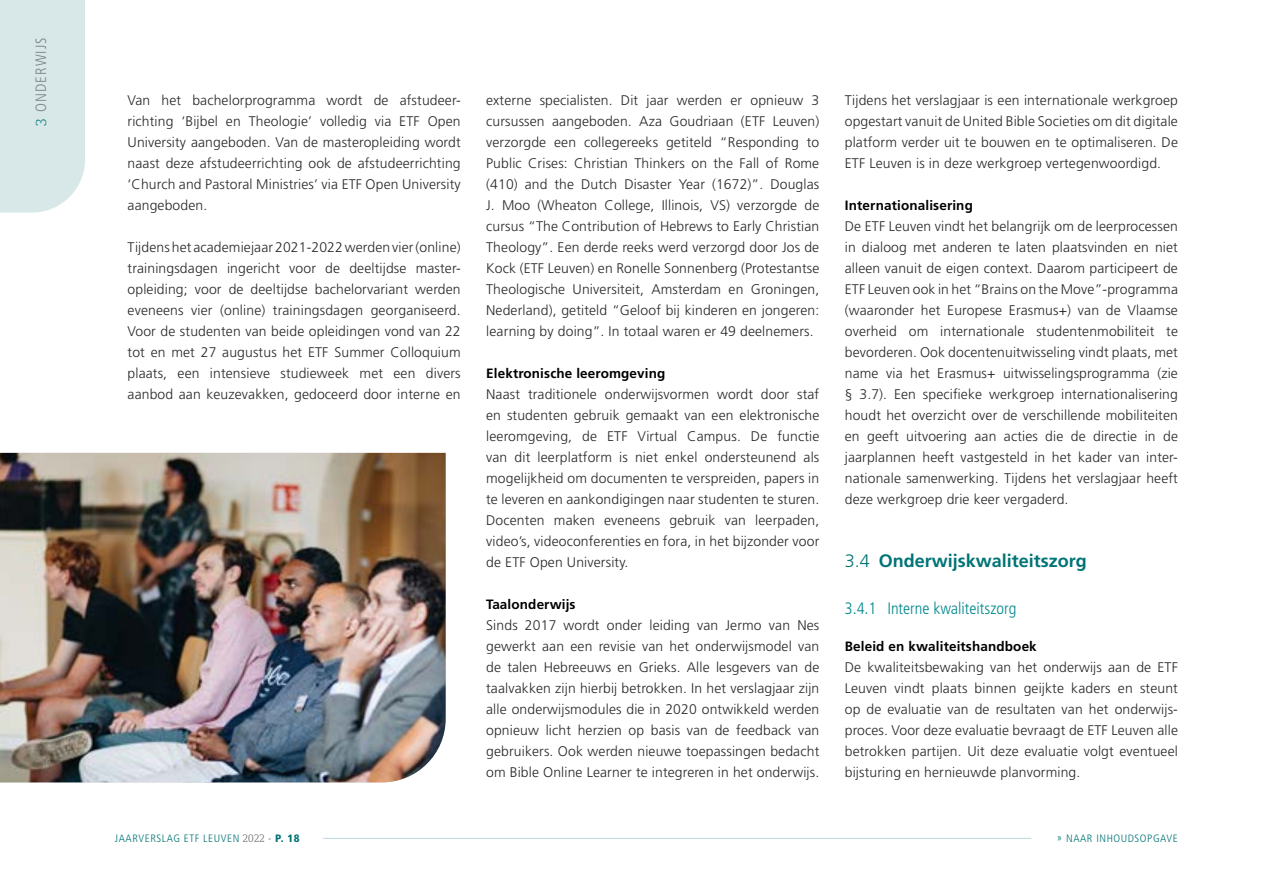
<style>
.page{position:relative;width:1263px;height:893px;background:#fff}
.page>*{position:absolute;margin:0;border:0;box-sizing:border-box;transform-origin:0 0}
.t1{font:700 18px "Frutiger LT Std";color:#007476}
.t2{font:300 condensed 16.5px "Frutiger LT Std";color:#00888b}
.t3{font:300 condensed 15px "Frutiger LT Std";letter-spacing:.075em;color:#808285}
.t4{font:300 13.95px/21px "Frutiger LT Std";letter-spacing:.01em;color:#292829;text-align:justify}
.t5{font:700 13.5px "Frutiger LT Std";letter-spacing:.01em;color:#000}
.t6{font:300 condensed 10.65px "Frutiger LT Std";letter-spacing:.05em;color:#007476;scale:1.05 1}
.s1{font-family:"Demos Next Pro";font-stretch:normal;color:#007476}
.s2{font-weight:300}
.s3{font-family:"Demos Next Pro";font-size:11.25px;color:#58595b}
.s4{color:#58595b}
.s5{font-weight:900}
</style>
<div class="page">
<img style="left:0;top:453px;width:446px;height:329px">
<div style="left:0;top:0;width:85px;height:213px;background:#d8e8e9"></div>
<hr style="left:323px;top:838px;width:708px;height:1px;background:#bad8d9">
<p class="t3" style="left:32px;top:126px;width:90px;rotate:-90deg"><span class="s1">3</span> ONDERWIJS</p>
<p class="t4" style="left:128px;top:90px;width:335px">Van het bachelorprogramma wordt de afstudeer&shy;richting ‘Bijbel en Theologie’ volledig via ETF Open University aangeboden. Van de masteropleiding wordt naast deze afstudeerrichting ook de afstudeerrichting ‘Church and Pastoral Ministries’ via ETF Open University aangeboden.</p>
<p class="t4" style="left:128px;top:237px;width:335px">Tijdens het academiejaar 2021-2022 werden vier (online) trainingsdagen ingericht voor de deeltijdse master&shy;opleiding; voor de deeltijdse bachelorvariant werden eveneens vier (online) trainingsdagen georganiseerd.<br>Voor de studenten van beide opleidingen vond van 22 tot en met 27 augustus het ETF Summer Colloquium plaats, een intensieve studieweek met een divers aanbod aan keuzevakken, gedoceerd door interne en</p>
<p class="t4" style="left:486px;top:90px;width:335px">externe specialisten. Dit jaar werden er opnieuw 3 cursussen aangeboden. Aza Goudriaan (ETF Leuven) verzorgde een collegereeks getiteld “Responding to Public Crises: Christian Thinkers on the Fall of Rome (410) and the Dutch Disaster Year (1672)”. Douglas J. Moo (Wheaton College, Illinois, VS) verzorgde de cursus “The Contribution of Hebrews to Early Christian Theology”. Een derde reeks werd verzorgd door Jos de Kock (ETF Leuven) en Ronelle Sonnenberg (Protestantse Theologische Universiteit, Amsterdam en Groningen, Nederland), getiteld “Geloof bij kinderen en jongeren: learning by doing”. In totaal waren er 49 deelnemers.</p>
<p class="t5" style="left:486px;top:365px;width:181px">Elektronische leeromgeving</p>
<p class="t4" style="left:486px;top:384px;width:335px">Naast traditionele onderwijsvormen wordt door staf en studenten gebruik gemaakt van een elektronische leeromgeving, de ETF Virtual Campus. De functie van dit leerplatform is niet enkel ondersteunend als mogelijkheid om documenten te verspreiden, papers in te leveren en aankondigingen naar studenten te sturen.<br>Docenten maken eveneens gebruik van leerpaden, video’s, videoconferenties en fora, in het bijzonder voor de ETF Open University.</p>
<p class="t5" style="left:486px;top:596px;width:91px">Taalonderwijs</p>
<p class="t4" style="left:486px;top:615px;width:335px">Sinds 2017 wordt onder leiding van Jermo van Nes gewerkt aan een revisie van het onderwijsmodel van de talen Hebreeuws en Grieks. Alle lesgevers van de taalvakken zijn hierbij betrokken. In het verslagjaar zijn alle onderwijsmodules die in 2020 ontwikkeld werden opnieuw licht herzien op basis van de feedback van gebruikers. Ook werden nieuwe toepassingen bedacht om Bible Online Learner te integreren in het onderwijs.</p>
<p class="t4" style="left:845px;top:90px;width:335px">Tijdens het verslagjaar is een internationale werkgroep opgestart vanuit de United Bible Societies om dit digitale platform verder uit te bouwen en te optimaliseren. De ETF Leuven is in deze werkgroep vertegenwoordigd.</p>
<p class="t5" style="left:845px;top:197px;width:130px">Internationalisering</p>
<p class="t4" style="left:845px;top:216px;width:335px">De ETF Leuven vindt het belangrijk om de leerprocessen in dialoog met anderen te laten plaatsvinden en niet alleen vanuit de eigen context. Daarom participeert de ETF Leuven ook in het “Brains on the Move”-programma (waaronder het Europese Erasmus+) van de Vlaamse overheid om internationale studentenmobiliteit te bevorderen. Ook docentenuitwisseling vindt plaats, met name via het Erasmus+ uitwisselingsprogramma (zie § 3.7). Een specifieke werkgroep internationalisering houdt het overzicht over de verschillende mobiliteiten en geeft uitvoering aan acties die de directie in de jaarplannen heeft vastgesteld in het kader van inter&shy;nationale samenwerking. Tijdens het verslagjaar heeft deze werkgroep drie keer vergaderd.</p>
<p class="t1" style="left:845px;top:550px;width:244px"><span class="s2">3.4</span> Onderwijskwaliteitszorg</p>
<p class="t2" style="left:845px;top:598px;width:173px">3.4.1 Interne kwaliteitszorg</p>
<p class="t5" style="left:845px;top:638px;width:193px">Beleid en kwaliteitshandboek</p>
<p class="t4" style="left:845px;top:657px;width:335px">De kwaliteitsbewaking van het onderwijs aan de ETF Leuven vindt plaats binnen geijkte kaders en steunt op de evaluatie van de resultaten van het onderwijs&shy;proces. Voor deze evaluatie bevraagt de ETF Leuven alle betrokken partijen. Uit deze evaluatie volgt eventueel bijsturing en hernieuwde planvorming.</p>
<p class="t6" style="left:115px;top:832px;width:178px">JAARVERSLAG ETF LEUVEN <span class="s3">2022</span> <span class="s4">-</span> <span class="s5">P. 18</span></p>
<p class="t6" style="left:1057px;top:832px;width:117px">» NAAR INHOUDSOPGAVE</p>
</div>
